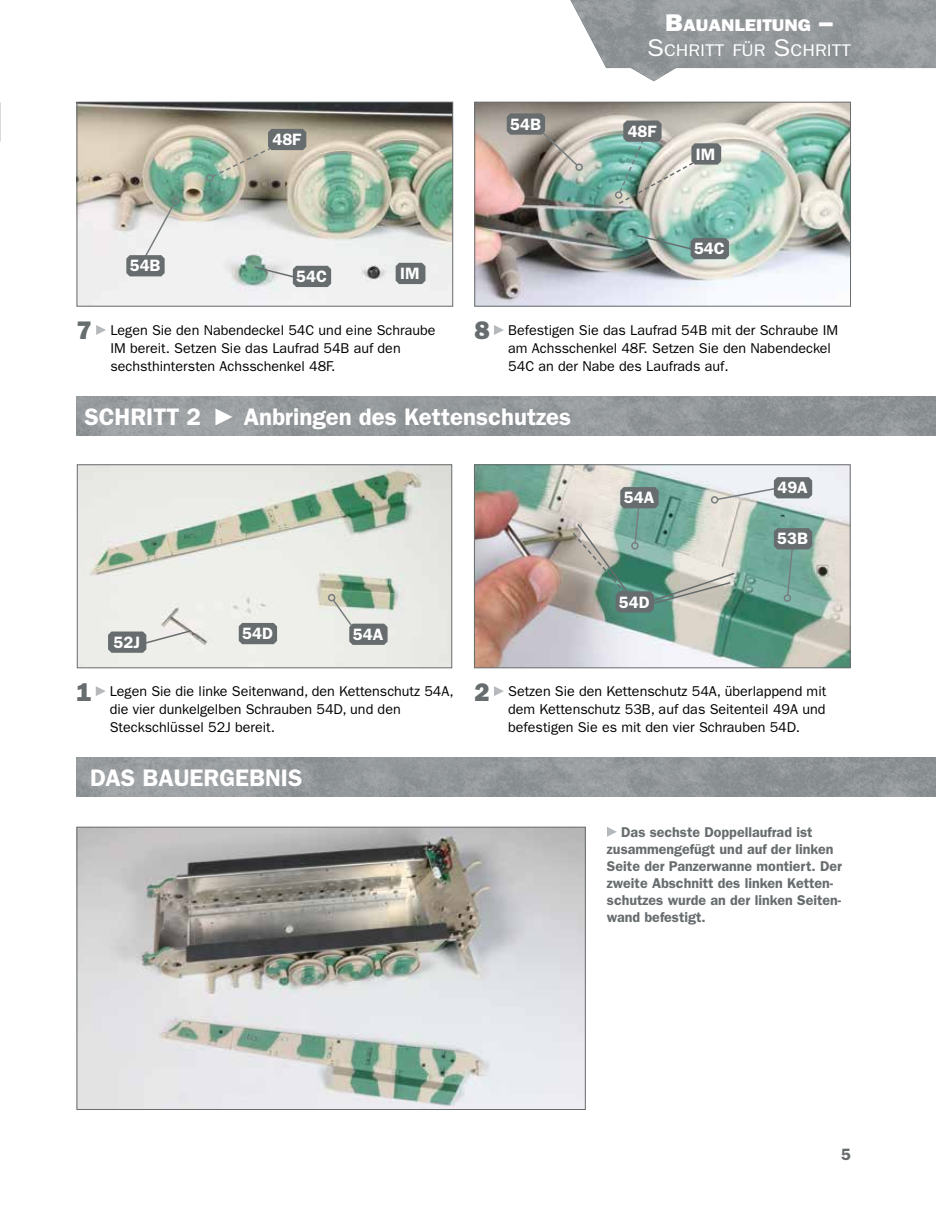
<style>
.page{position:relative;width:936px;height:1212px;background:#fff}
.page>*{position:absolute;margin:0;border:0;box-sizing:border-box;transform-origin:0 0}
.t1{font:600 24px "ITC Franklin Gothic Std";color:#fff}
.t2{font:16.95px "ITC Franklin Gothic Std";color:#fff;scale:1.12 1}
.t3{font:16.95px "ITC Franklin Gothic Std Hvy";color:#fff;scale:1.12 1}
.t4{font:600 16.5px "ITC Franklin Gothic Std";color:#fff}
.t5{font:600 16.5px "ITC Franklin Gothic Std";color:#676c6e}
.t6{font:14.25px/18px "ITC Franklin Gothic Std";color:#000}
.t7{font:600 14.25px/17.1px "ITC Franklin Gothic Std";color:#676c6e}
.s1{font-size:24.3px}
.s2{font-family:"ITC Franklin Gothic Std Hvy";font-size:25.5px;color:#676c6e}
</style>
<div class="page">
<img style="left:570px;top:0;width:365px;height:81px">
<img style="left:77px;top:758px;width:858px;height:39px">
<img style="left:79px;top:829px;width:504px;height:279px">
<div style="left:77px;top:827px;width:508px;height:283px;border:1px solid #676c6e"></div>
<svg style="left:607px;top:827px;width:10px;height:10px"></svg>
<img style="left:79px;top:104px;width:372px;height:201px">
<div style="left:77px;top:102px;width:376px;height:205px;border:1px solid #676c6e"></div>
<img style="left:476px;top:104px;width:372px;height:201px">
<div style="left:474px;top:102px;width:376px;height:205px;border:1px solid #676c6e"></div>
<svg style="left:96px;top:325px;width:10px;height:10px"></svg>
<svg style="left:494px;top:325px;width:10px;height:10px"></svg>
<svg style="left:253px;top:265px;width:78px;height:22px;background:#96a19f"></svg>
<svg style="left:506px;top:113px;width:78px;height:58px;background:#9c968f"></svg>
<img style="left:79px;top:466px;width:371px;height:200px">
<div style="left:77px;top:464px;width:375px;height:204px;border:1px solid #676c6e"></div>
<img style="left:476px;top:466px;width:372px;height:200px">
<div style="left:474px;top:464px;width:376px;height:204px;border:1px solid #676c6e"></div>
<svg style="left:108px;top:629px;width:85px;height:24px;background:#b4b6b4"></svg>
<svg style="left:239px;top:623px;width:38px;height:21px"></svg>
<svg style="left:326px;top:594px;width:61px;height:51px;background:#b0b9b0"></svg>
<svg style="left:96px;top:686px;width:10px;height:10px"></svg>
<svg style="left:494px;top:686px;width:10px;height:10px"></svg>
<img style="left:77px;top:396px;width:858px;height:39px">
<svg style="left:215px;top:408px;width:17px;height:17px"></svg>
<svg style="left:395px;top:263px;width:30px;height:21px"></svg>
<svg style="left:126px;top:195px;width:54px;height:81px"></svg>
<svg style="left:206px;top:129px;width:100px;height:54px;background:#a9ac9c"></svg>
<svg style="left:635px;top:234px;width:94px;height:25px;background:#748e89"></svg>
<svg style="left:614px;top:120px;width:130px;height:85px;background:#b4c2b9"></svg>
<svg style="left:571px;top:477px;width:241px;height:135px;background:#98b1a7"></svg>
<p class="t4" style="left:130px;top:256px;width:32px">54B</p>
<p class="t4" style="left:272px;top:130px;width:30px">48F</p>
<p class="t4" style="left:296px;top:267px;width:32px">54C</p>
<p class="t4" style="left:400px;top:264px;width:21px">IM</p>
<p class="t4" style="left:510px;top:114px;width:32px">54B</p>
<p class="t3" style="left:665px;top:15px;width:151px"><span class="s1">B</span>AUANLEITUNG <span class="s1">–</span></p>
<p class="t2" style="left:647px;top:41px;width:183px"><span class="s1">S</span>CHRITT FÜR <span class="s1">S</span>CHRITT</p>
<p class="t4" style="left:627px;top:121px;width:30px">48F</p>
<p class="t4" style="left:696px;top:144px;width:21px">IM</p>
<p class="t4" style="left:712px;top:146px;width:27px">OM</p>
<p class="t4" style="left:694px;top:239px;width:32px">54C</p>
<p class="t6" style="left:110px;top:321px;width:326px;text-indent:-34px"><span class="s2">7</span> Legen Sie den Nabendeckel 54C und eine Schraube<br>IM bereit. Setzen Sie das Laufrad 54B auf den sechsthintersten Achsschenkel 48F.</p>
<p class="t6" style="left:508px;top:321px;width:331px;text-indent:-34px"><span class="s2">8</span> Befestigen Sie das Laufrad 54B mit der Schraube IM am Achsschenkel 48F. Setzen Sie den Nabendeckel<br>54C an der Nabe des Laufrads auf.</p>
<h1 class="t1" style="left:84px;top:403px;width:118px">SCHRITT 2</h1>
<h1 class="t1" style="left:244px;top:403px;width:329px">Anbringen des Kettenschutzes</h1>
<p class="t4" style="left:114px;top:632px;width:28px">52J</p>
<p class="t4" style="left:242px;top:624px;width:32px">54D</p>
<p class="t4" style="left:353px;top:624px;width:32px">54A</p>
<p class="t4" style="left:624px;top:488px;width:32px">54A</p>
<p class="t4" style="left:619px;top:592px;width:32px">54D</p>
<p class="t4" style="left:777px;top:478px;width:32px">49A</p>
<p class="t4" style="left:777px;top:529px;width:32px">53B</p>
<p class="t6" style="left:110px;top:682px;width:345px;text-indent:-33px"><span class="s2">1</span> Legen Sie die linke Seitenwand, den Kettenschutz 54A, die vier dunkelgelben Schrauben 54D, und den<br>Steckschlüssel 52J bereit.</p>
<p class="t6" style="left:508px;top:682px;width:319px;text-align:justify;text-indent:-34px"><span class="s2">2</span> Setzen Sie den Kettenschutz 54A, überlappend mit dem Kettenschutz 53B, auf das Seitenteil 49A und befestigen Sie es mit den vier Schrauben 54D.</p>
<h1 class="t1" style="left:90px;top:763px;width:214px">DAS BAUERGEBNIS</h1>
<p class="t7" style="left:607px;top:823px;width:236px;text-indent:14px">Das sechste Doppellaufrad ist zusammengefügt und auf der linken<br>Seite der Panzerwanne montiert. Der zweite Abschnitt des linken Ketten&shy;schutzes wurde an der linken Seiten&shy;wand befestigt.</p>
<p class="t5" style="left:840px;top:1144px;width:11px">5</p>
</div>
